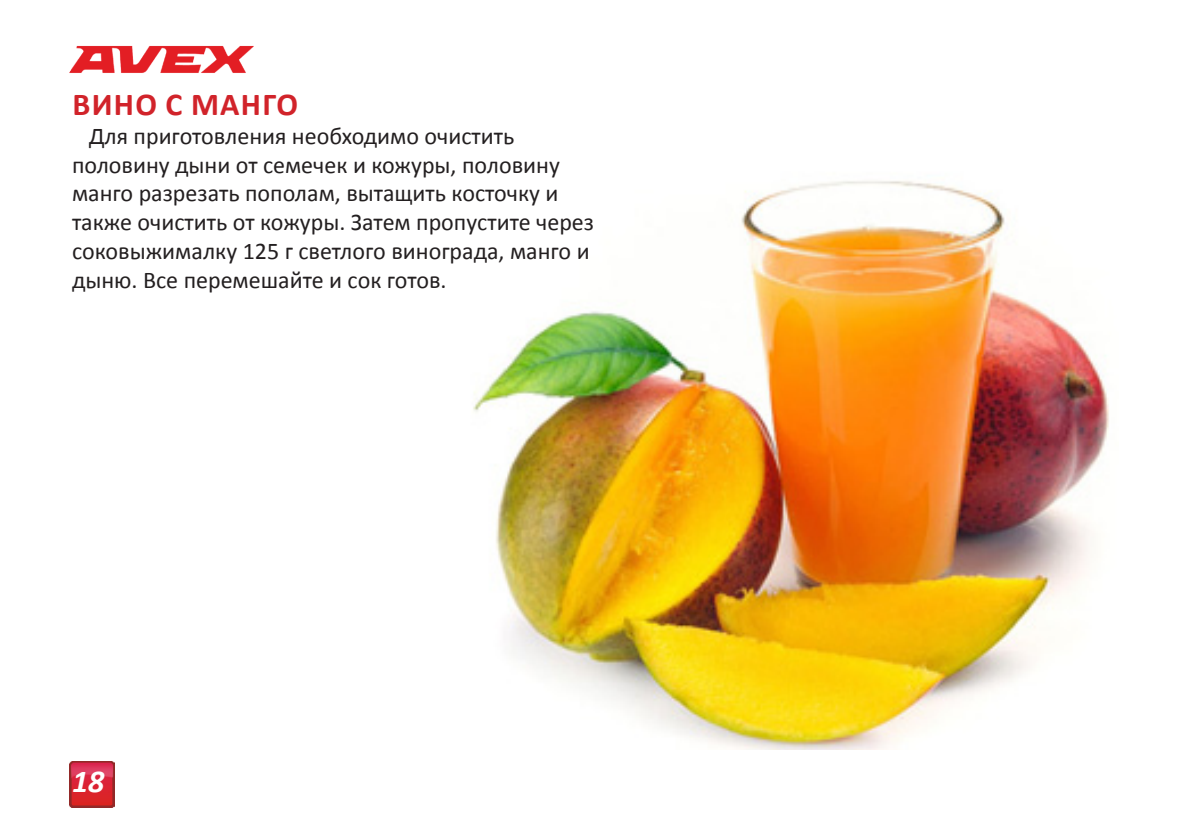
<style>
.page{position:relative;width:1191px;height:840px;background:#fff}
.page>*{position:absolute;margin:0;border:0;box-sizing:border-box;transform-origin:0 0}
.t1{font:700 32px "Calibri";letter-spacing:.04em;color:#d1232a}
.t2{font:italic 700 32px "Calibri";color:#fff}
.t3{font:24px/28.8px "Calibri";color:#231f20}
</style>
<div class="page">
<img style="left:473px;top:181px;width:636px;height:568px">
<img style="left:69px;top:761px;width:45px;height:46px">
<img style="left:69px;top:45px;width:185px;height:28px">
<p class="t1" style="left:73px;top:84px;width:227px">ВИНО С МАНГО</p>
<p class="t3" style="left:72px;top:121px;width:523px;text-indent:17px">Для приготовления необходимо очистить половину дыни от семечек и кожуры, половину манго разрезать пополам, вытащить косточку и также очистить от кожуры. Затем пропустите через соковыжималку 125 г светлого винограда, манго и дыню. Все перемешайте и сок готов.</p>
<p class="t2" style="left:72px;top:760px;width:34px">18</p>
</div>
